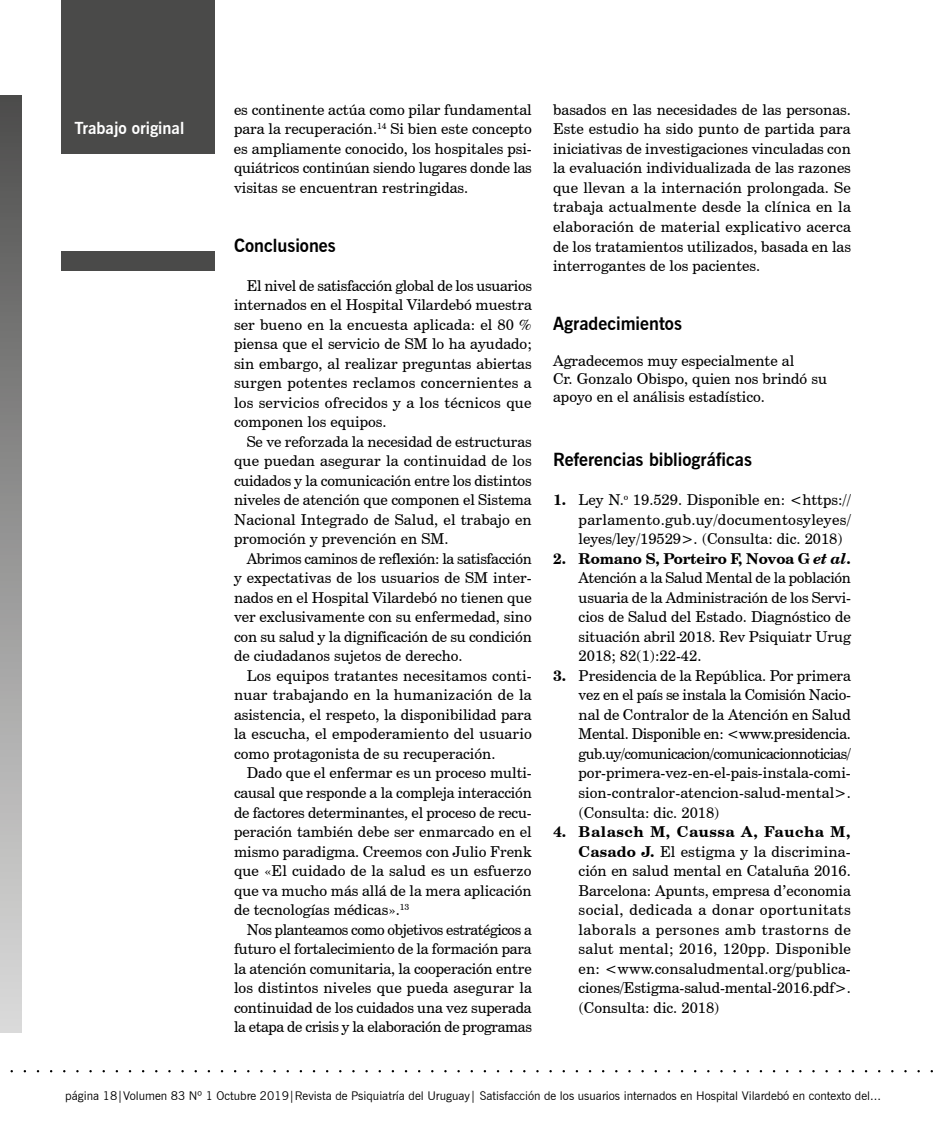
<style>
.page{position:relative;width:936px;height:1132px;background:#fff}
.page>*{position:absolute;margin:0;border:0;box-sizing:border-box;transform-origin:0 0}
.t1{font:700 18px "News Gothic BT";color:#000}
.t2{font:700 16.5px "News Gothic BT";color:#fff}
.t3{font:15px/19.5px "Century Schoolbook BT";color:#000;text-align:justify}
.t4{font:12px "News Gothic BT";color:#000}
.s1{font-weight:700}
.s2{font-weight:700;font-style:italic}
</style>
<div class="page">
<div style="left:62px;top:0;width:153px;height:154px;background:#4a4a49"></div>
<div style="left:62px;top:251px;width:153px;height:20px;background:#4a4a49"></div>
<div style="left:0;top:95px;width:21px;height:936px;background:linear-gradient(to bottom,#4f4f4e,#ddd)"></div>
<p class="t2" style="left:74px;top:118px;width:111px">Trabajo original</p>
<p class="t3" style="left:234px;top:100px;width:299px">es continente actúa como pilar fundamental para la recuperación.<sup>14</sup> Si bien este concepto es ampliamente conocido, los hospitales psi&shy;quiátricos continúan siendo lugares donde las visitas se encuentran restringidas.</p>
<p class="t1" style="left:234px;top:234px;width:103px">Conclusiones</p>
<p class="t3" style="left:234px;top:275px;width:299px;text-indent:13px">El nivel de satisfacción global de los usuarios internados en el Hospital Vilardebó muestra ser bueno en la encuesta aplicada: el 80 % piensa que el servicio de SM lo ha ayudado; sin embargo, al realizar preguntas abiertas surgen potentes reclamos concernientes a los servicios ofrecidos y a los técnicos que componen los equipos.</p>
<p class="t3" style="left:234px;top:431px;width:299px;text-indent:13px">Se ve reforzada la necesidad de estructuras que puedan asegurar la continuidad de los cuidados y la comunicación entre los distintos niveles de atención que componen el Sistema Nacional Integrado de Salud, el trabajo en promoción y prevención en SM.</p>
<p class="t3" style="left:234px;top:548px;width:299px;text-indent:13px">Abrimos caminos de reflexión: la satisfacción y expectativas de los usuarios de SM inter&shy;nados en el Hospital Vilardebó no tienen que ver exclusivamente con su enfermedad, sino con su salud y la dignificación de su condición de ciudadanos sujetos de derecho.</p>
<p class="t3" style="left:234px;top:665px;width:299px;text-indent:13px">Los equipos tratantes necesitamos conti&shy;nuar trabajando en la humanización de la asistencia, el respeto, la disponibilidad para la escucha, el empoderamiento del usuario como protagonista de su recuperación.</p>
<p class="t3" style="left:234px;top:763px;width:299px;text-indent:13px">Dado que el enfermar es un proceso multi&shy;causal que responde a la compleja interacción de factores determinantes, el proceso de recu&shy;peración también debe ser enmarcado en el mismo paradigma. Creemos con Julio Frenk que «El cuidado de la salud es un esfuerzo que va mucho más allá de la mera aplicación de tecnologías médicas».<sup>13</sup></p>
<p class="t3" style="left:234px;top:919px;width:299px;text-indent:13px">Nos planteamos como objetivos estratégicos a futuro el fortalecimiento de la formación para la atención comunitaria, la cooperación entre los distintos niveles que pueda asegurar la continuidad de los cuidados una vez superada la etapa de crisis y la elaboración de programas</p>
<p class="t3" style="left:553px;top:100px;width:299px">basados en las necesidades de las personas.<br>Este estudio ha sido punto de partida para iniciativas de investigaciones vinculadas con la evaluación individualizada de las razones que llevan a la internación prolongada. Se trabaja actualmente desde la clínica en la elaboración de material explicativo acerca de los tratamientos utilizados, basada en las interrogantes de los pacientes.</p>
<p class="t1" style="left:553px;top:312px;width:130px">Agradecimientos</p>
<p class="t3" style="left:553px;top:351px;width:275px;line-height:18px;text-align:left">Agradecemos muy especialmente al<br>Cr. Gonzalo Obispo, quien nos brindó su apoyo en el análisis estadístico.</p>
<p class="t1" style="left:553px;top:448px;width:200px">Referencias bibliográficas</p>
<p class="t3" style="left:578px;top:490px;width:274px;text-indent:-26px"><span class="s1">1.</span> Ley N.<sup>o</sup> 19.529. Disponible en: &lt;https:// parlamento.gub.uy/documentosyleyes/ leyes/ley/19529&gt;. (Consulta: dic. 2018)</p>
<p class="t3" style="left:578px;top:548px;width:274px;text-indent:-26px"><span class="s1">2. Romano S, Porteiro F, Novoa G</span> <span class="s2">et al</span><span class="s1">.<br></span>Atención a la Salud Mental de la población usuaria de la Administración de los Servi&shy;cios de Salud del Estado. Diagnóstico de situación abril 2018. Rev Psiquiatr Urug 2018; 82(1):22-42.</p>
<p class="t3" style="left:578px;top:665px;width:274px;text-indent:-26px"><span class="s1">3.</span> Presidencia de la República. Por primera vez en el país se instala la Comisión Nacio&shy;nal de Contralor de la Atención en Salud Mental. Disponible en: &lt;www.presidencia. gub.uy/comunicacion/comunicacionnoticias/ por-primera-vez-en-el-pais-instala-comi&shy;sion-contralor-atencion-salud-mental&gt;. (Consulta: dic. 2018)</p>
<p class="t3" style="left:578px;top:821px;width:274px;text-indent:-26px"><span class="s1">4. Balasch M, Caussa A, Faucha M, Casado J.</span> El estigma y la discrimina&shy;ción en salud mental en Cataluña 2016.<br>Barcelona: Apunts, empresa d’economia social, dedicada a donar oportunitats laborals a persones amb trastorns de salut mental; 2016, 120pp. Disponible en: &lt;www.consaludmental.org/publica&shy;ciones/Estigma-salud-mental-2016.pdf&gt;. (Consulta: dic. 2018)</p>
<p class="t4" style="left:65px;top:1087px;width:817px">página 18|Volumen 83 Nº 1 Octubre 2019|Revista de Psiquiatría del Uruguay| Satisfacción de los usuarios internados en Hospital Vilardebó en contexto del...</p>
</div>
